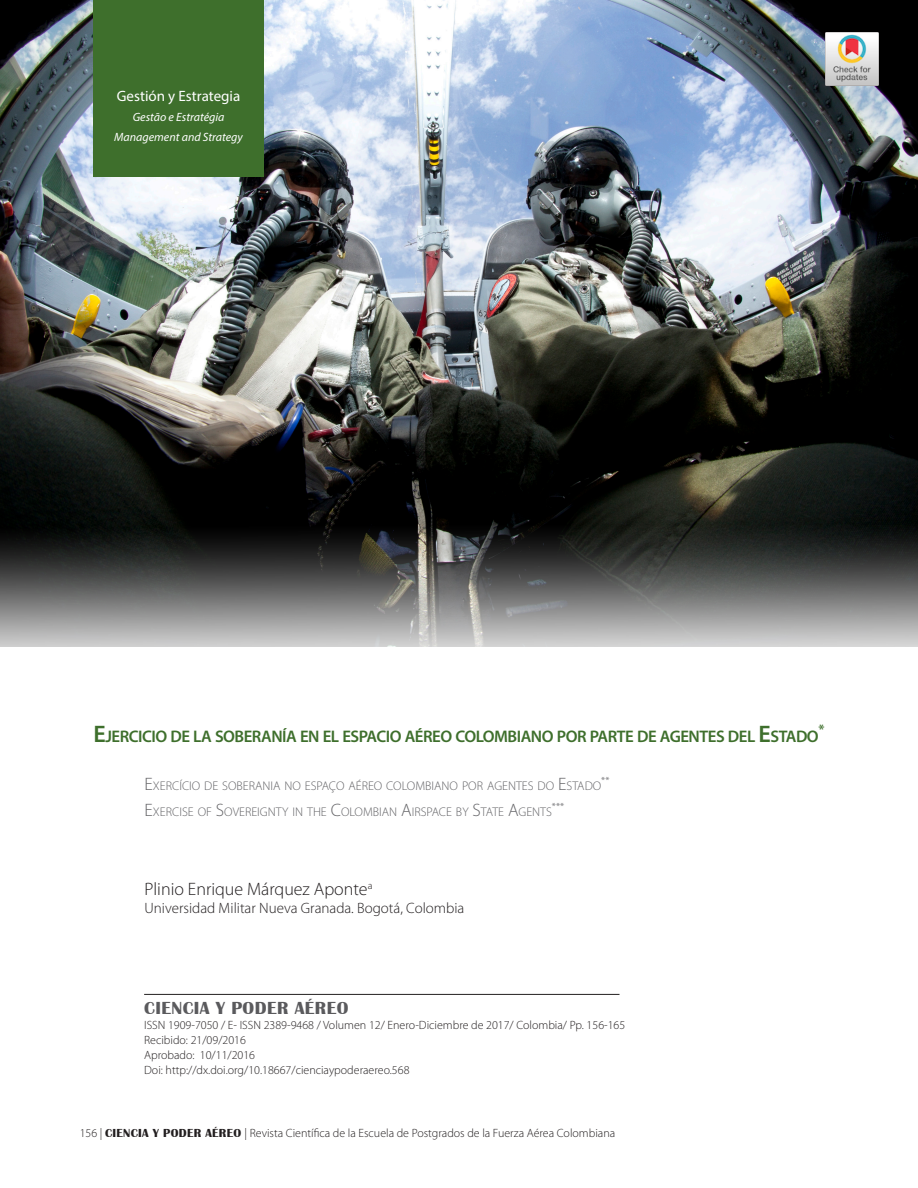
<style>
.page{position:relative;width:918px;height:1188px;background:#fff}
.page>*{position:absolute;margin:0;border:0;box-sizing:border-box;transform-origin:0 0}
.t1{font:300 18px "Myriad Pro";color:#231f20}
.t2{font:700 18px "Britannic";letter-spacing:.025em;color:#5a5a5d}
.articulo-cuerpo_de_t{font:600 16.8px "Myriad Pro";letter-spacing:-.03em;color:#3e6f2c}
.articulo-cuerpo_de_t-2{font:300 15px "Myriad Pro";color:#231f20}
.t3{font:15px "Myriad Pro";color:#fff}
.articulo-cuerpo_de_t-3{font:600 13.95px "Myriad Pro";color:#3e6f2c}
.articulo-cuerpo_de_t-4{font:300 12.6px "Myriad Pro";color:#636366}
.t4{font:300 12px "Myriad Pro";color:#231f20}
.t5{font:italic 12px "Myriad Pro";color:#fff}
.articulo-cuerpo_de_t-5{font:300 10.5px "Myriad Pro";color:#636366}
.s1{font-size:24px}
.s2{font-size:18px}
.s3{font-family:"Britannic";font-weight:700}
</style>
<div class="page">
<img style="left:0;top:0;width:918px;height:524px">
<hr style="left:144px;top:994px;width:476px;height:1px;background:#231f20">
<img style="left:0;top:524px;width:918px;height:123px">
<div style="left:94px;top:0;width:170px;height:176px;background:#3e6f2c"></div>
<img style="left:825px;top:32px;width:53px;height:54px">
<p class="t3" style="left:117px;top:87px;width:125px">Gestión y Estrategia</p>
<p class="t5" style="left:133px;top:110px;width:93px">Gestão e Estratégia</p>
<p class="t5" style="left:114px;top:130px;width:130px">Management and Strategy</p>
<p class="articulo-cuerpo_de_t" style="left:94px;top:726px;width:727px"><span class="s1">E</span>JERCICIO DE LA SOBERANÍA EN EL ESPACIO AÉREO COLOMBIANO POR PARTE DE AGENTES DEL <span class="s1">E</span>STADO</p>
<p class="articulo-cuerpo_de_t-3" style="left:818px;top:720px;width:8px">*</p>
<p class="articulo-cuerpo_de_t-4" style="left:145px;top:779px;width:458px"><span class="s2">E</span>XERCÍCIO DE SOBERANIA NO ESPAÇO AÉREO COLOMBIANO POR AGENTES DO <span class="s2">E</span>STADO</p>
<p class="articulo-cuerpo_de_t-5" style="left:601px;top:775px;width:10px">**</p>
<p class="articulo-cuerpo_de_t-4" style="left:145px;top:805px;width:409px"><span class="s2">E</span>XERCISE OF <span class="s2">S</span>OVEREIGNTY IN THE <span class="s2">C</span>OLOMBIAN <span class="s2">A</span>IRSPACE BY <span class="s2">S</span>TATE <span class="s2">A</span>GENTS</p>
<p class="articulo-cuerpo_de_t-5" style="left:552px;top:801px;width:14px">***</p>
<p class="t1" style="left:145px;top:879px;width:229px">Plinio Enrique Márquez Aponte<sup>a</sup></p>
<p class="articulo-cuerpo_de_t-2" style="left:145px;top:900px;width:321px">Universidad Militar Nueva Granada. Bogotá, Colombia</p>
<p class="t2" style="left:144px;top:998px;width:206px">CIENCIA Y PODER AÉREO</p>
<p class="t4" style="left:144px;top:1019px;width:483px">ISSN 1909-7050 / E- ISSN 2389-9468 / Volumen 12/ Enero-Diciembre de 2017/ Colombia/ Pp. 156-165</p>
<p class="t4" style="left:144px;top:1034px;width:103px">Recibido: 21/09/2016</p>
<p class="t4" style="left:144px;top:1049px;width:113px">Aprobado: 10/11/2016</p>
<p class="t4" style="left:144px;top:1064px;width:267px">Doi: http://dx.doi.org/10.18667/cienciaypoderaereo.568</p>
<p class="t4" style="left:80px;top:1126px;width:537px">156 | <span class="s3">CIENCIA Y PODER AÉREO</span> | Revista Científica de la Escuela de Postgrados de la Fuerza Aérea Colombiana</p>
</div>
